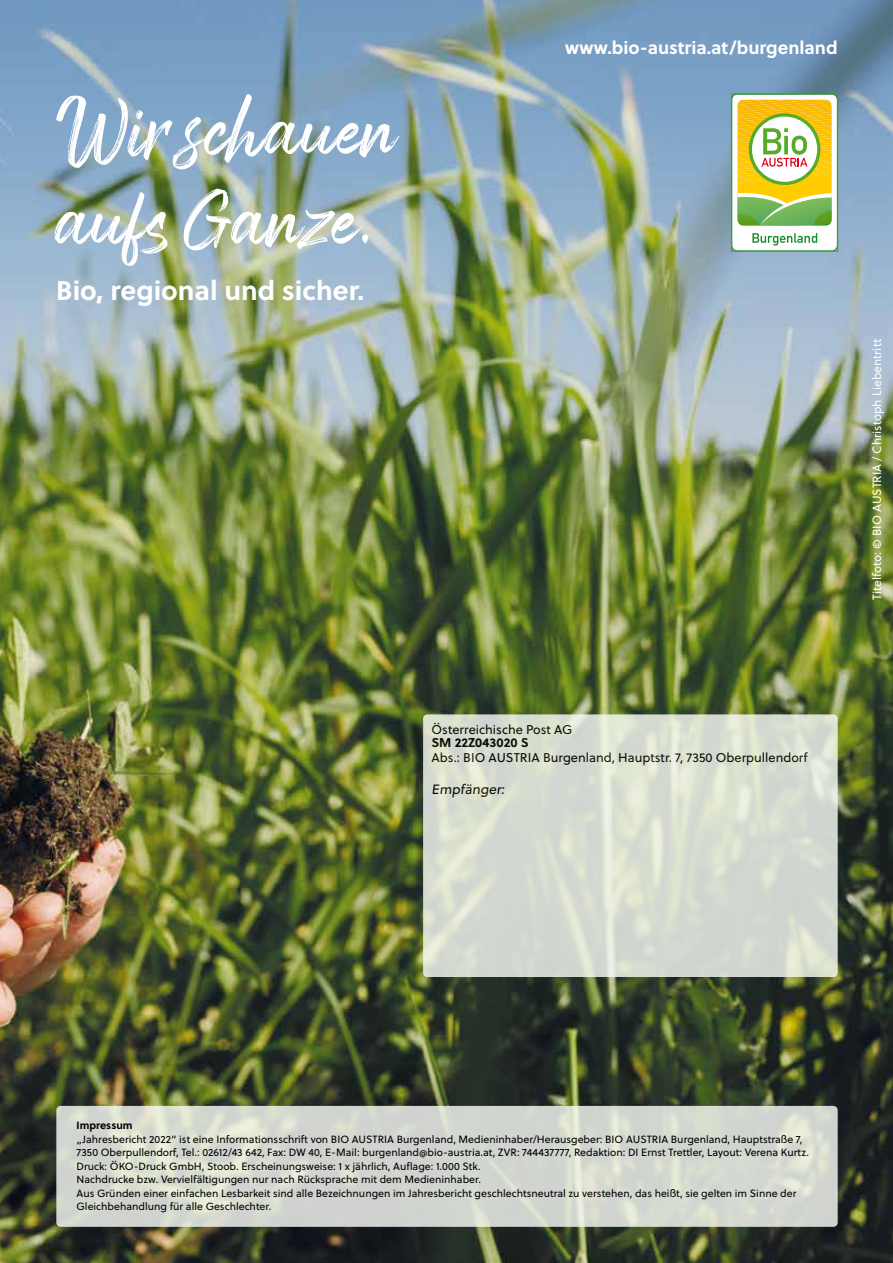
<style>
.page{position:relative;width:893px;height:1263px;background:#fff}
.page>*{position:absolute;margin:0;border:0;box-sizing:border-box;transform-origin:0 0}
.t1{font:75px/90px "Arsilon";color:#fff}
.t2{font:700 27px "Soleil";color:#fff}
.t3{font:700 18px "Soleil";color:#fff}
.t4{font:13.5px "Soleil";color:#000}
.t5{font:12.75px/15.3px "Soleil";color:#000}
.t6{font:12px "Soleil";color:#fff}
.t7{font:10.5px/13.5px "Soleil";color:#000}
.t8{font:700 10.5px "Soleil";color:#000}
.s1{font-weight:700}
.s2{color:#fff}
</style>
<div class="page">
<img style="left:0;top:0;width:893px;height:1263px">
<svg style="left:56px;top:1106px;width:782px;height:121px;background:#d4d8cf"></svg>
<svg style="left:423px;top:714px;width:415px;height:263px;background:#d7dcd0"></svg>
<div style="left:732px;top:94px;width:105px;height:157px;background:#fff;border-radius:6px"></div>
<svg style="left:752px;top:233px;width:65px;height:13px"></svg>
<svg style="left:737px;top:100px;width:95px;height:125px"></svg>
<div style="left:731px;top:94px;width:107px;height:157px;border:1px solid #44a12b"></div>
<h1 class="t1" style="left:56px;top:83px;width:342px">Wir schauen aufs Ganze.</h1>
<h2 class="t2" style="left:56px;top:273px;width:310px">Bio, regional und sicher.</h2>
<h3 class="t3" style="left:565px;top:36px;width:274px">www.bio-austria.at/burgenland</h3>
<p class="t6" style="left:869px;top:600px;width:262px;rotate:-90deg">Titelfoto: © BIO AUSTRIA / Christoph Liebentritt</p>
<p class="t5" style="left:432px;top:722px;width:142px">Österreichische Post AG</p>
<p class="t5" style="left:432px;top:735px;width:378px"><span class="s1">SM 22Z043020 S<br></span>Abs.: BIO AUSTRIA Burgenland, Hauptstr. 7, 7350 Oberpullendor<span class="s2">f</span></p>
<p class="t4" style="left:432px;top:781px;width:77px">Empfänger:</p>
<p class="t8" style="left:77px;top:1119px;width:58px">Impressum</p>
<p class="t7" style="left:77px;top:1133px;width:734px">„Jahresbericht 2022“ ist eine Informationsschrift von BIO AUSTRIA Burgenland, Medieninhaber/Herausgeber: BIO AUSTRIA Burgenland, Hauptstraße 7, 7350 Oberpullendorf, Tel.: 02612/43 642, Fax: DW 40, E-Mail: burgenland@bio-austria.at, ZVR: 744437777, Redaktion: DI Ernst Trettler, Layout: Verena Kurtz.<br>Druck: ÖKO-Druck GmbH, Stoob. Erscheinungsweise: 1 x jährlich, Auflage: 1.000 Stk.<br>Nachdrucke bzw. Vervielfältigungen nur nach Rücksprache mit dem Medieninhaber.<br>Aus Gründen einer einfachen Lesbarkeit sind alle Bezeichnungen im Jahresbericht geschlechtsneutral zu verstehen, das heißt, sie gelten im Sinne der Gleichbehandlung für alle Geschlechter.</p>
</div>
